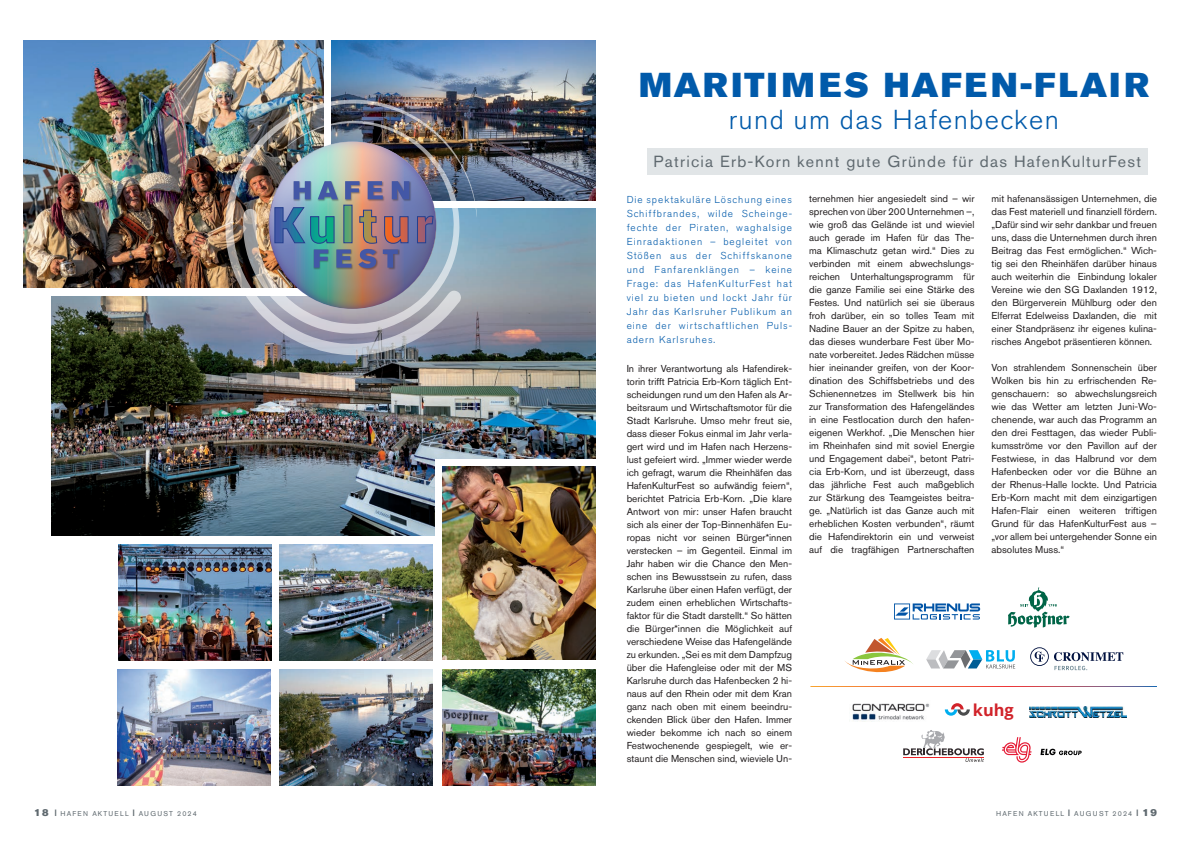
<style>
.page{position:relative;width:1191px;height:842px;background:#fff}
.page>*{position:absolute;margin:0;border:0;box-sizing:border-box;transform-origin:0 0}
.t1{font:34.3px "Akzidenz Grotesk BE Super";letter-spacing:.08em;color:#015aaa}
.t2{font:300 27.2px "Akzidenz Grotesk BE";letter-spacing:.05em;color:#015aaa}
.t3{font:700 16.3px "Open Sans";color:#d1232a}
.t4{font:16px "Akzidenz Grotesk BE";letter-spacing:.08em;color:#5f696f}
.t5{font:10px/13px "Akzidenz Grotesk BE";color:#231f20;text-align:justify}
.t6{font:300 10px/14px "Akzidenz Grotesk BE";letter-spacing:.1em;color:#015aaa;text-align:justify}
.t7{font:10px "Akzidenz Grotesk BE Super";color:#5f696f}
.t8{font:7px "Akzidenz Grotesk BE";letter-spacing:.16em;color:#5f696f}
.s1{font-family:"Akzidenz Grotesk BE Super";font-size:10px}
.s2{font-family:"Akzidenz Grotesk BE Super"}
.s3{font-size:7px}
</style>
<div class="page">
<img style="left:51px;top:208px;width:544px;height:328px">
<div style="left:29px;top:203px;width:303px;height:93px;background:#fff"></div>
<div style="left:435px;top:459px;width:169px;height:99px;background:#fff"></div>
<img style="left:442px;top:466px;width:153px;height:194px">
<img style="left:118px;top:669px;width:152px;height:116px">
<img style="left:279px;top:544px;width:153px;height:116px">
<img style="left:279px;top:669px;width:153px;height:116px">
<img style="left:118px;top:544px;width:153px;height:116px">
<img style="left:442px;top:669px;width:153px;height:116px">
<img style="left:332px;top:41px;width:263px;height:160px">
<img style="left:23px;top:41px;width:300px;height:246px">
<div style="left:647px;top:148px;width:501px;height:26px;background:#e1e5e7"></div>
<img style="left:852px;top:703px;width:78px;height:19px">
<svg style="left:1040px;top:749px;width:41px;height:6px"></svg>
<svg style="left:1002px;top:737px;width:29px;height:26px"></svg>
<img style="left:1030px;top:707px;width:96px;height:10px">
<svg style="left:944px;top:703px;width:25px;height:13px"></svg>
<svg style="left:903px;top:730px;width:81px;height:32px"></svg>
<svg style="left:926px;top:650px;width:89px;height:18px"></svg>
<svg style="left:845px;top:638px;width:68px;height:35px"></svg>
<svg style="left:1030px;top:647px;width:93px;height:23px"></svg>
<svg style="left:894px;top:603px;width:86px;height:16px"></svg>
<svg style="left:1008px;top:587px;width:61px;height:41px"></svg>
<img style="left:224px;top:100px;width:253px;height:255px">
<img style="left:243px;top:121px;width:216px;height:213px">
<div style="left:267px;top:141px;width:170px;height:110px;background:#fff;opacity:.75"></div>
<div style="left:267px;top:159px;width:170px;height:150px;background:#253f8e;opacity:.37"></div>
<div style="left:314px;top:249px;width:86px;height:21px;background:#231f20;opacity:.41"></div>
<img style="left:274px;top:181px;width:160px;height:87px">
<h1 class="t1" style="left:639px;top:65px;width:511px">MARITIMES HAFEN-FLAIR</h1>
<h2 class="t2" style="left:728px;top:105px;width:332px">rund um das Hafenbecken</h2>
<h3 class="t4" style="left:653px;top:152px;width:489px">Patricia Erb-Korn kennt gute Gründe für das HafenKulturFest</h3>
<p class="t6" style="left:626px;top:193px;width:167px">Die spektakuläre Löschung eines Schiffbrandes, wilde Scheinge&shy;fechte der Piraten, waghalsige Einradaktionen – begleitet von Stößen aus der Schiffskanone und Fanfarenklängen – keine Frage: das HafenKulturFest hat viel zu bieten und lockt Jahr für Jahr das Karlsruher Publikum an eine der wirtschaftlichen Puls&shy;adern Karlsruhes.</p>
<p class="t5" style="left:626px;top:362px;width:167px">In ihrer Verantwortung als Hafendirek&shy;torin trifft Patricia Erb-Korn täglich Ent&shy;scheidungen rund um den Hafen als Ar&shy;beitsraum und Wirtschaftsmotor für die Stadt Karlsruhe. Umso mehr freut sie, dass dieser Fokus einmal im Jahr verla&shy;gert wird und im Hafen nach Herzens&shy;lust gefeiert wird. „Immer wieder werde ich gefragt, warum die Rheinhäfen das HafenKulturFest so aufwändig feiern“, berichtet Patricia Erb-Korn. „Die klare Antwort von mir: unser Hafen braucht sich als einer der Top-Binnenhäfen Eu&shy;ropas nicht vor seinen Bürger*innen verstecken – im Gegenteil. Einmal im Jahr haben wir die Chance den Men&shy;schen ins Bewusstsein zu rufen, dass Karlsruhe über einen Hafen verfügt, der zudem einen erheblichen Wirtschafts&shy;faktor für die Stadt darstellt.“ So hätten die Bürger*innen die Möglichkeit auf verschiedene Weise das Hafengelände zu erkunden. „Sei es mit dem Dampfzug über die Hafengleise oder mit der MS Karlsruhe durch das Hafenbecken 2 hi&shy;naus auf den Rhein oder mit dem Kran ganz nach oben mit einem beeindru&shy;ckenden Blick über den Hafen. Immer wieder bekomme ich nach so einem Festwochenende gespiegelt, wie er&shy;staunt die Menschen sind, wieviele Un-</p>
<p class="t5" style="left:809px;top:192px;width:167px">ternehmen hier angesiedelt sind – wir sprechen von über 200 Unternehmen –, wie groß das Gelände ist und wieviel auch gerade im Hafen für das The&shy;ma Klimaschutz getan wird.“ Dies zu verbinden mit einem abwechslungs&shy;reichen Unterhaltungsprogramm für die ganze Familie sei eine Stärke des Festes. Und natürlich sei sie überaus froh darüber, ein so tolles Team mit Nadine Bauer an der Spitze zu haben, das dieses wunderbare Fest über Mo&shy;nate vorbereitet. Jedes Rädchen müsse hier ineinander greifen, von der Koor&shy;dination des Schiffsbetriebs und des Schienennetzes im Stellwerk bis hin zur Transformation des Hafengeländes in eine Festlocation durch den hafen&shy;eigenen Werkhof. „Die Menschen hier im Rheinhafen sind mit soviel Energie und Engagement dabei“, betont Patri&shy;cia Erb-Korn, und ist überzeugt, dass das jährliche Fest auch maßgeblich zur Stärkung des Teamgeistes beitra&shy;ge. „Natürlich ist das Ganze auch mit erheblichen Kosten verbunden“, räumt die Hafendirektorin ein und verweist auf die tragfähigen Partnerschaften</p>
<p class="t5" style="left:991px;top:192px;width:167px">mit hafenansässigen Unternehmen, die das Fest materiell und finanziell fördern. „Dafür sind wir sehr dankbar und freuen uns, dass die Unternehmen durch ihren Beitrag das Fest ermöglichen.“ Wich&shy;tig sei den Rheinhäfen darüber hinaus auch weiterhin die Einbindung lokaler Vereine wie den SG Daxlanden 1912, den Bürgerverein Mühlburg oder den Elferrat Edelweiss Daxlanden, die mit einer Standpräsenz ihr eigenes kulina&shy;risches Angebot präsentieren können.</p>
<p class="t5" style="left:991px;top:361px;width:167px">Von strahlendem Sonnenschein über Wolken bis hin zu erfrischenden Re&shy;genschauern: so abwechslungsreich wie das Wetter am letzten Juni-Wo&shy;chenende, war auch das Programm an den drei Festtagen, das wieder Publi&shy;kumsströme vor den Pavillon auf der Festwiese, in das Halbrund vor dem Hafenbecken oder vor die Bühne an der Rhenus-Halle lockte. Und Patricia Erb-Korn macht mit dem einzigartigen Hafen-Flair einen weiteren triftigen Grund für das HafenKulturFest aus – „vor allem bei untergehender Sonne ein absolutes Muss.“</p>
<h3 class="t3" style="left:973px;top:698px;width:42px">kuhg</h3>
<p class="t8" style="left:34px;top:810px;width:164px"><span class="s1">18</span> <span class="s2">|</span> HAFEN AKTUELL <span class="s2">|</span> AUGUST 2024</p>
<p class="t7" style="left:1136px;top:807px;width:22px"><span class="s3">|</span> 19</p>
<p class="t8" style="left:996px;top:810px;width:138px">HAFEN AKTUELL <span class="s2">|</span> AUGUST 2024</p>
</div>
